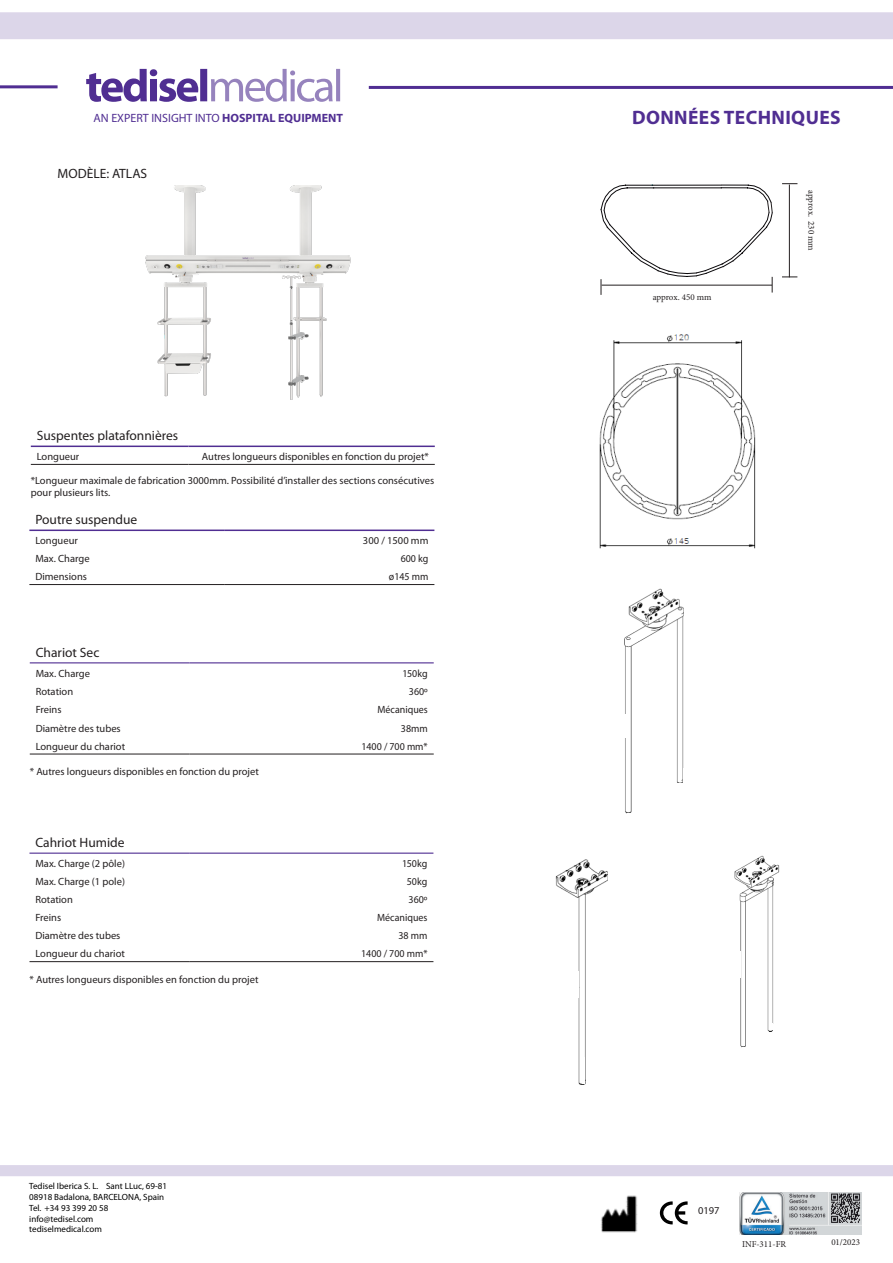
<style>
.page{position:relative;width:893px;height:1263px;background:#fff}
.page>*{position:absolute;margin:0;border:0;box-sizing:border-box;transform-origin:0 0}
.t1{font:700 19.5px "Myriad Pro";letter-spacing:.02em;color:#502e92}
.t2{font:13.5px "Myriad Pro";color:#231f20}
.t3{font:12px "Myriad Pro";color:#502e92}
.t4{font:10.5px "Myriad Pro";color:#231f20}
.t5{font:10.5px "Myriad Pro";color:#231f20;scale:.95 1}
.t6{font:9px "Myriad Pro";color:#000}
.t7{font:9px "Minion Pro";color:#231f20}
.s1{font-weight:700}
</style>
<div class="page">
<svg style="left:30px;top:531px;width:404px;height:1px"></svg>
<hr style="left:29px;top:584px;width:195px;height:1px;background:#231f20">
<hr style="left:224px;top:584px;width:210px;height:1px;background:#231f20">
<hr style="left:29px;top:529px;width:195px;height:2px;background:#502e92">
<hr style="left:224px;top:529px;width:210px;height:2px;background:#502e92">
<div style="left:0;top:1165px;width:893px;height:11px;background:#dcd6e9"></div>
<svg style="left:660px;top:1201px;width:28px;height:23px"></svg>
<img style="left:740px;top:1193px;width:121px;height:41px">
<img style="left:601px;top:1195px;width:37px;height:38px">
<img style="left:145px;top:185px;width:206px;height:215px">
<hr style="left:789px;top:185px;width:1px;height:92px;background:#231f20">
<svg style="left:782px;top:183px;width:15px;height:1px"></svg>
<svg style="left:782px;top:277px;width:15px;height:1px"></svg>
<svg style="left:600px;top:184px;width:173px;height:111px"></svg>
<img style="left:599px;top:334px;width:157px;height:215px">
<img style="left:734px;top:855px;width:46px;height:193px">
<img style="left:555px;top:859px;width:53px;height:226px">
<svg style="left:30px;top:663px;width:404px;height:91px"></svg>
<hr style="left:30px;top:754px;width:159px;height:1px;background:#231f20">
<hr style="left:189px;top:754px;width:245px;height:1px;background:#231f20">
<hr style="left:30px;top:662px;width:159px;height:1px;background:#502e92">
<hr style="left:189px;top:662px;width:245px;height:1px;background:#502e92">
<hr style="left:29px;top:961px;width:160px;height:1px;background:#231f20">
<hr style="left:189px;top:961px;width:244px;height:1px;background:#231f20">
<hr style="left:29px;top:852px;width:160px;height:2px;background:#502e92">
<hr style="left:189px;top:852px;width:244px;height:2px;background:#502e92">
<img style="left:624px;top:588px;width:60px;height:226px">
<div style="left:582px;top:714px;width:43px;height:23px;background:#fff"></div>
<div style="left:683px;top:768px;width:43px;height:24px;background:#fff"></div>
<div style="left:633px;top:784px;width:53px;height:44px;background:#fff"></div>
<div style="left:627px;top:813px;width:7px;height:13px;background:#fff"></div>
<div style="left:586px;top:1063px;width:27px;height:27px;background:#fff"></div>
<hr style="left:582px;top:1057px;width:2px;height:27px;background:#fff">
<div style="left:551px;top:971px;width:27px;height:27px;background:#fff"></div>
<div style="left:714px;top:951px;width:27px;height:27px;background:#fff"></div>
<div style="left:774px;top:888px;width:27px;height:147px;background:#fff"></div>
<div style="left:775px;top:876px;width:27px;height:26px;background:#fff"></div>
<div style="left:748px;top:1032px;width:36px;height:25px;background:#fff"></div>
<svg style="left:770px;top:1023px;width:4px;height:8px"></svg>
<svg style="left:31px;top:447px;width:404px;height:17px"></svg>
<hr style="left:31px;top:446px;width:157px;height:1px;background:#502e92">
<hr style="left:188px;top:446px;width:247px;height:1px;background:#502e92">
<hr style="left:31px;top:464px;width:157px;height:1px;background:#231f20">
<hr style="left:188px;top:464px;width:247px;height:1px;background:#231f20">
<div style="left:0;top:12px;width:893px;height:27px;background:#dcd6e9"></div>
<hr style="left:0;top:85px;width:58px;height:3px;background:#502e92">
<svg style="left:86px;top:69px;width:254px;height:33px"></svg>
<hr style="left:369px;top:86px;width:524px;height:3px;background:#502e92">
<p class="t3" style="left:94px;top:110px;width:251px">AN EXPERT INSIGHT INTO <span class="s1">HOSPITAL EQUIPMENT</span></p>
<p class="t2" style="left:58px;top:165px;width:91px">MODÈLE: ATLAS</p>
<p class="t2" style="left:37px;top:427px;width:143px">Suspentes platafonnières</p>
<p class="t4" style="left:37px;top:450px;width:44px">Longueur</p>
<p class="t4" style="left:202px;top:450px;width:228px">Autres longueurs disponibles en fonction du projet*</p>
<p class="t4" style="left:31px;top:474px;width:405px">*Longueur maximale de fabrication 3000mm. Possibilité d’installer des sections consécutives</p>
<p class="t4" style="left:31px;top:486px;width:81px">pour plusieurs lits.</p>
<p class="t2" style="left:35px;top:511px;width:103px">Poutre suspendue</p>
<p class="t4" style="left:35px;top:534px;width:44px">Longueur</p>
<p class="t4" style="left:363px;top:534px;width:67px">300 / 1500 mm</p>
<p class="t4" style="left:35px;top:552px;width:56px">Max. Charge</p>
<p class="t5" style="left:401px;top:552px;width:31px">600 kg</p>
<p class="t4" style="left:35px;top:570px;width:53px">Dimensions</p>
<p class="t5" style="left:389px;top:570px;width:43px">ø145 mm</p>
<p class="t2" style="left:36px;top:644px;width:65px">Chariot Sec</p>
<p class="t4" style="left:36px;top:667px;width:56px">Max. Charge</p>
<p class="t5" style="left:402px;top:667px;width:28px">150kg</p>
<p class="t4" style="left:36px;top:685px;width:39px">Rotation</p>
<p class="t5" style="left:409px;top:685px;width:21px">360º</p>
<p class="t4" style="left:36px;top:703px;width:27px">Freins</p>
<p class="t5" style="left:377px;top:703px;width:54px">Mécaniques</p>
<p class="t4" style="left:36px;top:722px;width:87px">Diamètre des tubes</p>
<p class="t5" style="left:401px;top:722px;width:30px">38mm</p>
<p class="t4" style="left:36px;top:740px;width:91px">Longueur du chariot</p>
<p class="t5" style="left:361px;top:740px;width:71px">1400 / 700 mm*</p>
<p class="t4" style="left:30px;top:765px;width:231px">* Autres longueurs disponibles en fonction du projet</p>
<p class="t2" style="left:35px;top:834px;width:91px">Cahriot Humide</p>
<p class="t4" style="left:35px;top:857px;width:91px">Max. Charge (2 pôle)</p>
<p class="t5" style="left:402px;top:857px;width:28px">150kg</p>
<p class="t4" style="left:35px;top:875px;width:91px">Max. Charge (1 pole)</p>
<p class="t5" style="left:407px;top:875px;width:23px">50kg</p>
<p class="t4" style="left:35px;top:893px;width:39px">Rotation</p>
<p class="t5" style="left:409px;top:893px;width:21px">360º</p>
<p class="t4" style="left:35px;top:911px;width:27px">Freins</p>
<p class="t5" style="left:377px;top:911px;width:54px">Mécaniques</p>
<p class="t4" style="left:35px;top:929px;width:87px">Diamètre des tubes</p>
<p class="t5" style="left:398px;top:929px;width:32px">38 mm</p>
<p class="t4" style="left:35px;top:947px;width:91px">Longueur du chariot</p>
<p class="t5" style="left:361px;top:947px;width:71px">1400 / 700 mm*</p>
<p class="t4" style="left:29px;top:973px;width:231px">* Autres longueurs disponibles en fonction du projet</p>
<p class="t6" style="left:29px;top:1180px;width:139px">Tedisel Iberica S. L. Sant LLuc, 69-81</p>
<p class="t6" style="left:29px;top:1191px;width:136px">08918 Badalona, BARCELONA, Spain</p>
<p class="t6" style="left:29px;top:1202px;width:81px">Tel. +34 93 399 20 58</p>
<p class="t6" style="left:29px;top:1213px;width:66px">info@tedisel.com</p>
<p class="t6" style="left:29px;top:1224px;width:74px">tediselmedical.com</p>
<p class="t1" style="left:632px;top:104px;width:210px">DONNÉES TECHNIQUES</p>
<p class="t7" style="left:653px;top:291px;width:60px">approx. 450 mm</p>
<p class="t7" style="left:817px;top:190px;width:62px;rotate:90deg">approx. 230 mm</p>
<p class="t4" style="left:698px;top:1204px;width:23px">0197</p>
<p class="t7" style="left:742px;top:1238px;width:46px">INF-311-FR</p>
<p class="t7" style="left:831px;top:1236px;width:30px">01/2023</p>
</div>
